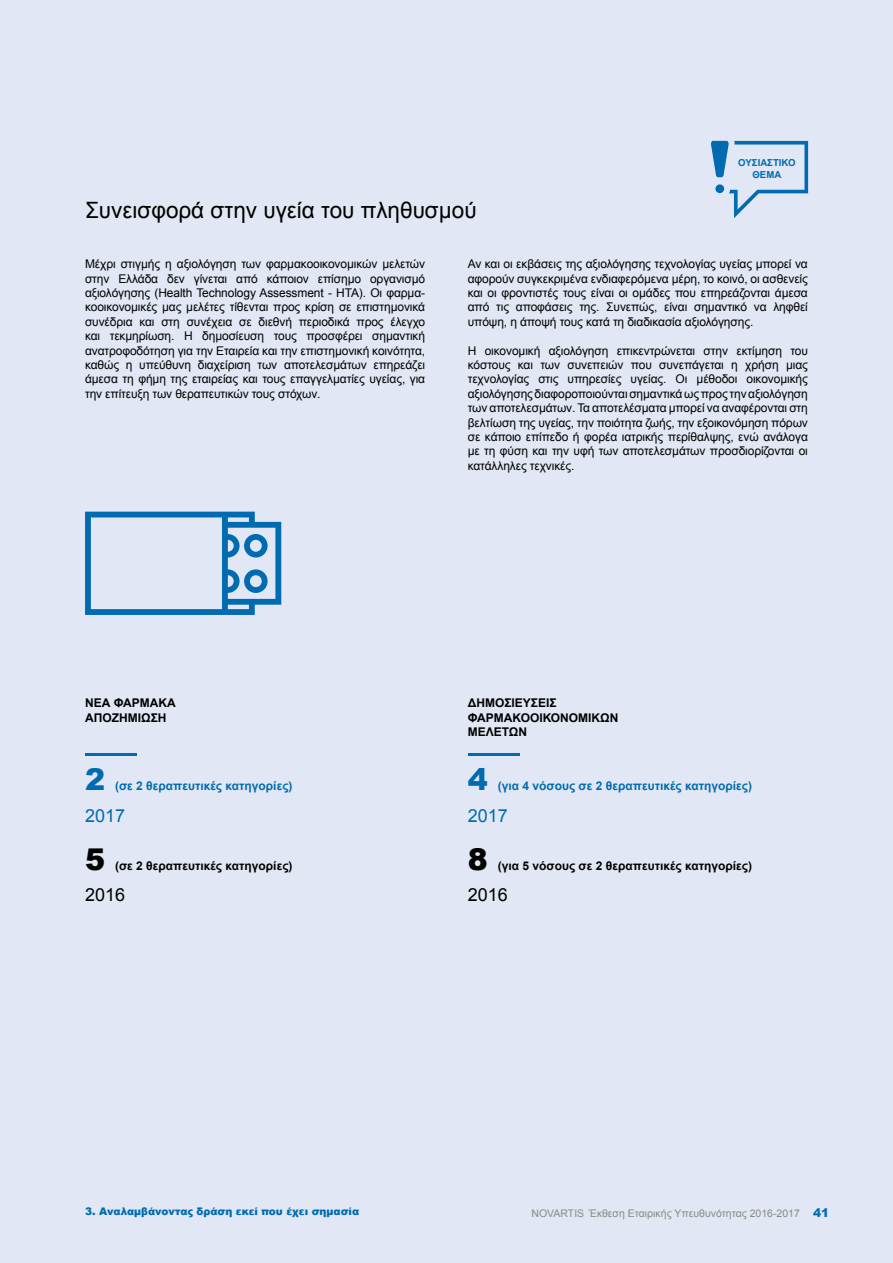
<style>
.page{position:relative;width:893px;height:1263px;background:#e1e7f4}
.page>*{position:absolute;margin:0;border:0;box-sizing:border-box;transform-origin:0 0}
.t1{font:900 30px "Arial";color:#006bb1}
.t2{font:900 30px "Arial";color:#000}
.t3{font:22.5px "Arial";color:#000}
.t4{font:18px "Arial";color:#006bb1}
.t5{font:18px "Arial";color:#000}
.t6{font:12px/14.4px "Arial";letter-spacing:-.01em;color:#000;text-align:justify}
.t7{font:700 12px/14.4px "Arial";color:#000}
.t8{font:700 12px "Arial";color:#006bb1}
.t9{font:10.5px "Arial";color:#898989}
.t10{font:900 10.5px "Arial";color:#006bb1}
.t11{font:700 9.6px "Arial";color:#006bb1}
.s1{font-weight:900;font-size:12px;color:#006bb1}
</style>
<div class="page">
<svg style="left:711px;top:141px;width:97px;height:77px"></svg>
<hr style="left:85px;top:753px;width:52px;height:3px;background:#006bb1">
<hr style="left:468px;top:753px;width:52px;height:3px;background:#006bb1">
<svg style="left:85px;top:512px;width:196px;height:103px"></svg>
<h2 class="t3" style="left:85px;top:196px;width:393px">Συνεισφορά στην υγεία του πληθυσμού</h2>
<p class="t11" style="left:738px;top:156px;width:7px">ουσιαστικο</p>
<p class="t11" style="left:752px;top:168px;width:9px">θεμα</p>
<p class="t6" style="left:85px;top:257px;width:342px">Μέχρι στιγμής η αξιολόγηση των φαρμακοοικονομικών μελετών στην Ελλάδα δεν γίνεται από κάποιον επίσημο οργανισμό αξιολόγησης (Health Technology Assessment - HTA). Οι φαρμα&shy;κοοικονομικές μας μελέτες τίθενται προς κρίση σε επιστημονικά συνέδρια και στη συνέχεια σε διεθνή περιοδικά προς έλεγχο και τεκμηρίωση. Η δημοσίευση τους προσφέρει σημαντική ανατροφοδότηση για την Εταιρεία και την επιστημονική κοινότητα, καθώς η υπεύθυνη διαχείριση των αποτελεσμάτων επηρεάζει άμεσα τη φήμη της εταιρείας και τους επαγγελματίες υγείας, για την επίτευξη των θεραπευτικών τους στόχων.</p>
<p class="t6" style="left:468px;top:257px;width:342px">Αν και οι εκβάσεις της αξιολόγησης τεχνολογίας υγείας μπορεί να αφορούν συγκεκριμένα ενδιαφερόμενα μέρη, το κοινό, οι ασθενείς και οι φροντιστές τους είναι οι ομάδες που επηρεάζονται άμεσα από τις αποφάσεις της. Συνεπώς, είναι σημαντικό να ληφθεί υπόψη, η άποψή τους κατά τη διαδικασία αξιολόγησης.</p>
<p class="t6" style="left:468px;top:343px;width:342px">Η οικονομική αξιολόγηση επικεντρώνεται στην εκτίμηση του κόστους και των συνεπειών που συνεπάγεται η χρήση μιας τεχνολογίας στις υπηρεσίες υγείας. Οι μέθοδοι οικονομικής αξιολόγησης διαφοροποιούνται σημαντικά ως προς την αξιολόγηση των αποτελεσμάτων. Τα αποτελέσματα μπορεί να αναφέρονται στη βελτίωση της υγείας, την ποιότητα ζωής, την εξοικονόμηση πόρων σε κάποιο επίπεδο ή φορέα ιατρικής περίθαλψης, ενώ ανάλογα με τη φύση και την υφή των αποτελεσμάτων προσδιορίζονται οι κατάλληλες τεχνικές.</p>
<p class="t7" style="left:85px;top:696px;width:39px">Νέα φάρμακα απο</p>
<p class="t7" style="left:112px;top:711px;width:16px">ζημίωση</p>
<p class="t7" style="left:468px;top:696px;width:17px">Δημοσιεύσεις φαρμακοοικονομικών μελετών</p>
<h1 class="t1" style="left:85px;top:758px;width:22px">2</h1>
<p class="t8" style="left:115px;top:778px;width:179px">(σε 2 θεραπευτικές κατηγορίες)</p>
<h3 class="t4" style="left:85px;top:804px;width:42px">2017</h3>
<h1 class="t2" style="left:85px;top:837px;width:22px">5</h1>
<p class="t7" style="left:115px;top:859px;width:179px">(σε 2 θεραπευτικές κατηγορίες)</p>
<h3 class="t5" style="left:85px;top:883px;width:42px">2016</h3>
<h1 class="t1" style="left:468px;top:758px;width:22px">4</h1>
<p class="t8" style="left:498px;top:778px;width:256px">(για 4 νόσους σε 2 θεραπευτικές κατηγορίες)</p>
<h3 class="t4" style="left:468px;top:804px;width:42px">2017</h3>
<h1 class="t2" style="left:468px;top:837px;width:22px">8</h1>
<p class="t7" style="left:498px;top:859px;width:256px">(για 5 νόσους σε 2 θεραπευτικές κατηγορίες)</p>
<h3 class="t5" style="left:468px;top:883px;width:42px">2016</h3>
<p class="t10" style="left:85px;top:1204px;width:276px">3. Αναλαμβάνοντας δράση εκεί που έχει σημασία</p>
<p class="t9" style="left:532px;top:1207px;width:299px">novartis Έκθεση Εταιρικής Υπευθυνότητας 2016-2017 <span class="s1">41</span></p>
</div>
